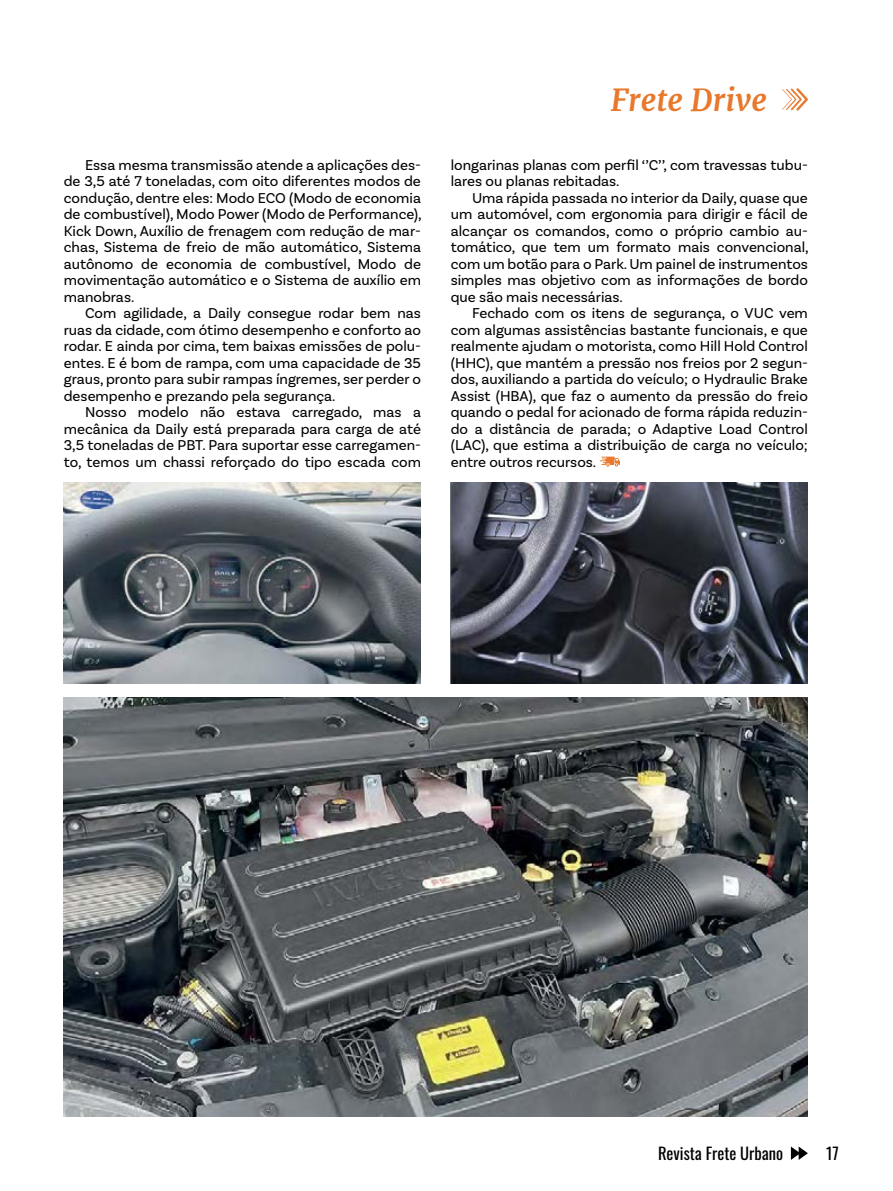
<style>
.page{position:relative;width:893px;height:1191px;background:#fff}
.page>*{position:absolute;margin:0;border:0;box-sizing:border-box;transform-origin:0 0}
.t1{font:italic 700 30px "Merriweather";letter-spacing:.01em;color:#e8782c}
.t2{font:16.5px "Oswald";color:#000}
.t3{font:15px/16.5px "Basic Sans";color:#000;text-align:justify}
</style>
<div class="page">
<svg style="left:791px;top:1146px;width:17px;height:14px"></svg>
<svg style="left:782px;top:88px;width:26px;height:23px"></svg>
<svg style="left:600px;top:456px;width:20px;height:10px"></svg>
<img style="left:64px;top:483px;width:357px;height:201px">
<img style="left:64px;top:697px;width:744px;height:419px">
<img style="left:451px;top:483px;width:357px;height:201px">
<p class="t3" style="left:64px;top:156px;width:359px;text-indent:21px">Essa mesma transmissão atende a aplicações des&shy;de 3,5 até 7 toneladas, com oito diferentes modos de condução, dentre eles: Modo ECO (Modo de economia de combustível), Modo Power (Modo de Performance), Kick Down, Auxílio de frenagem com redução de mar&shy;chas, Sistema de freio de mão automático, Sistema autônomo de economia de combustível, Modo de movimentação automático e o Sistema de auxílio em manobras.</p>
<p class="t3" style="left:64px;top:305px;width:359px;text-indent:21px">Com agilidade, a Daily consegue rodar bem nas ruas da cidade, com ótimo desempenho e conforto ao rodar. E ainda por cima, tem baixas emissões de polu&shy;entes. E é bom de rampa, com uma capacidade de 35 graus, pronto para subir rampas íngremes, ser perder o desempenho e prezando pela segurança.</p>
<p class="t3" style="left:64px;top:404px;width:359px;text-indent:21px">Nosso modelo não estava carregado, mas a mecânica da Daily está preparada para carga de até 3,5 toneladas de PBT. Para suportar esse carregamen&shy;to, temos um chassi reforçado do tipo escada com</p>
<h1 class="t1" style="left:611px;top:81px;width:158px">Frete Drive</h1>
<p class="t3" style="left:451px;top:156px;width:359px">longarinas planas com perfil ‘’C’’, com travessas tubu&shy;lares ou planas rebitadas.</p>
<p class="t3" style="left:451px;top:189px;width:359px;text-indent:21px">Uma rápida passada no interior da Daily, quase que um automóvel, com ergonomia para dirigir e fácil de alcançar os comandos, como o próprio cambio au&shy;tomático, que tem um formato mais convencional, com um botão para o Park. Um painel de instrumentos simples mas objetivo com as informações de bordo que são mais necessárias.</p>
<p class="t3" style="left:451px;top:305px;width:359px;text-indent:21px">Fechado com os itens de segurança, o VUC vem com algumas assistências bastante funcionais, e que realmente ajudam o motorista, como Hill Hold Control (HHC), que mantém a pressão nos freios por 2 segun&shy;dos, auxiliando a partida do veículo; o Hydraulic Brake Assist (HBA), que faz o aumento da pressão do freio quando o pedal for acionado de forma rápida reduzin&shy;do a distância de parada; o Adaptive Load Control (LAC), que estima a distribuição de carga no veículo; entre outros recursos.</p>
<p class="t2" style="left:658px;top:1138px;width:127px">Revista Frete Urbano</p>
<p class="t2" style="left:826px;top:1138px;width:14px">17</p>
</div>
